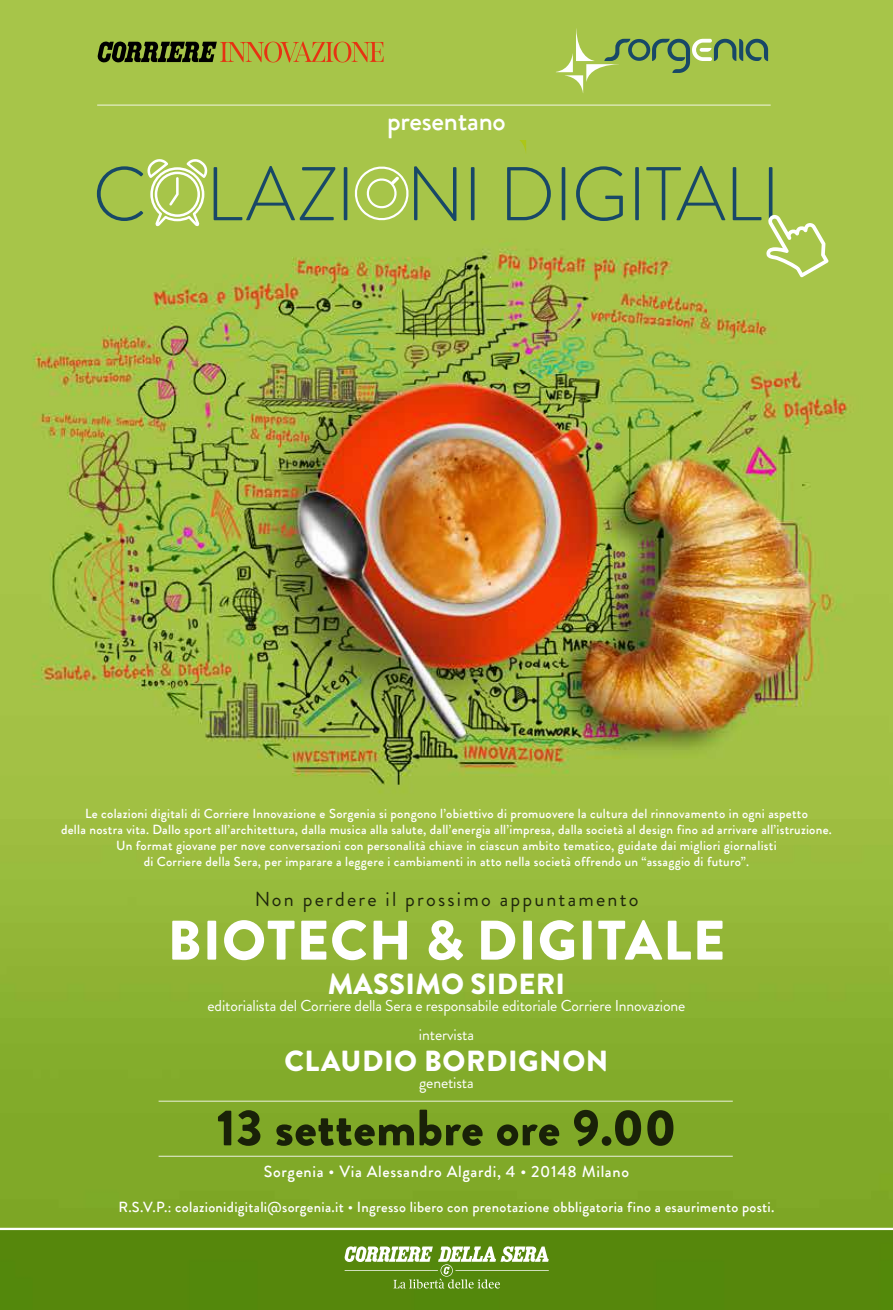
<style>
.page{position:relative;width:893px;height:1310px;background:#fff}
.page>*{position:absolute;margin:0;border:0;box-sizing:border-box;transform-origin:0 0}
.t1{font:900 55.65px "Brandon Grotesque";letter-spacing:.02em;color:#fff}
.t2{font:900 51px "Brandon Grotesque";letter-spacing:.01em;color:#000}
.t3{font:900 29.1px "Brandon Grotesque";letter-spacing:.02em;color:#fff}
.t4{font:500 27.9px "Brandon Grotesque";letter-spacing:-.01em;color:#fff}
.t5{font:20.25px "Brandon Grotesque";letter-spacing:.11em;color:#000}
.t6{font:500 16.2px "Brandon Grotesque";letter-spacing:.04em;color:#fff}
.t7{font:15.75px "Brandon Grotesque";letter-spacing:-.01em;color:#fff}
.t8{font:500 14.55px "Brandon Grotesque";letter-spacing:.02em;color:#fff}
.t9{font:500 13.2px/16px "Brandon Grotesque";letter-spacing:.02em;color:#fff;text-align:center}
</style>
<div class="page">
<img style="left:0;top:0;width:893px;height:1227px">
<div style="left:0;top:1229px;width:893px;height:81px;background:#56870c"></div>
<svg style="left:344px;top:1246px;width:205px;height:42px"></svg>
<hr style="left:0;top:1227px;width:893px;height:3px;background:#fff">
<svg style="left:97px;top:41px;width:287px;height:22px;background:#857d2e"></svg>
<svg style="left:556px;top:28px;width:212px;height:65px;background:#9dbb54"></svg>
<hr style="left:344px;top:167px;width:3px;height:53px;background:#184867">
<svg style="left:471px;top:167px;width:4px;height:53px"></svg>
<svg style="left:507px;top:167px;width:44px;height:53px;background:#85a74f"></svg>
<hr style="left:562px;top:167px;width:3px;height:53px;background:#184867">
<svg style="left:576px;top:166px;width:47px;height:55px;background:#89aa4f"></svg>
<svg style="left:635px;top:167px;width:4px;height:53px"></svg>
<svg style="left:646px;top:166px;width:79px;height:54px;background:#8dae4e"></svg>
<svg style="left:97px;top:158px;width:238px;height:68px;background:#9fbd58"></svg>
<svg style="left:352px;top:164px;width:104px;height:59px;background:#a2bf5c"></svg>
<svg style="left:733px;top:167px;width:95px;height:110px;background:#a8c459"></svg>
<svg style="left:505px;top:141px;width:21px;height:13px"></svg>
<hr style="left:97px;top:105px;width:674px;height:1px;background:#fff">
<hr style="left:159px;top:1100px;width:574px;height:1px;background:#fff">
<hr style="left:159px;top:1155px;width:574px;height:1px;background:#fff">
<h3 class="t4" style="left:387px;top:101px;width:120px">presentano</h3>
<p class="t9" style="left:61px;top:806px;width:772px">Le colazioni digitali di Corriere Innovazione e Sorgenia si pongono l’obiettivo di promuovere la cultura del rinnovamento in ogni aspetto<br>della nostra vita. Dallo sport all’architettura, dalla musica alla salute, dall’energia all’impresa, dalla società al design fino ad arrivare all’istruzione.<br>Un format giovane per nove conversazioni con personalità chiave in ciascun ambito tematico, guidate dai migliori giornalisti<br>di Corriere della Sera, per imparare a leggere i cambiamenti in atto nella società offrendo un “assaggio di futuro”.</p>
<h3 class="t5" style="left:254px;top:885px;width:386px">Non perdere il prossimo appuntamento</h3>
<h1 class="t1" style="left:167px;top:901px;width:559px">BIOTECH &amp; DIGITALE</h1>
<h3 class="t3" style="left:328px;top:963px;width:239px">MASSIMO SIDERI</h3>
<p class="t7" style="left:208px;top:994px;width:479px">editorialista del Corriere della Sera e responsabile editoriale Corriere Innovazione</p>
<p class="t7" style="left:419px;top:1023px;width:57px">intervista</p>
<h3 class="t3" style="left:284px;top:1040px;width:325px">CLAUDIO BORDIGNON</h3>
<p class="t7" style="left:419px;top:1072px;width:56px">genetista</p>
<h2 class="t2" style="left:217px;top:1091px;width:461px">13 settembre ore 9.00</h2>
<p class="t6" style="left:264px;top:1160px;width:367px">Sorgenia • Via Alessandro Algardi, 4 • 20148 Milano</p>
<p class="t8" style="left:118px;top:1197px;width:658px">R.S.V.P.: colazionidigitali@sorgenia.it • Ingresso libero con prenotazione obbligatoria fino a esaurimento posti.</p>
</div>
